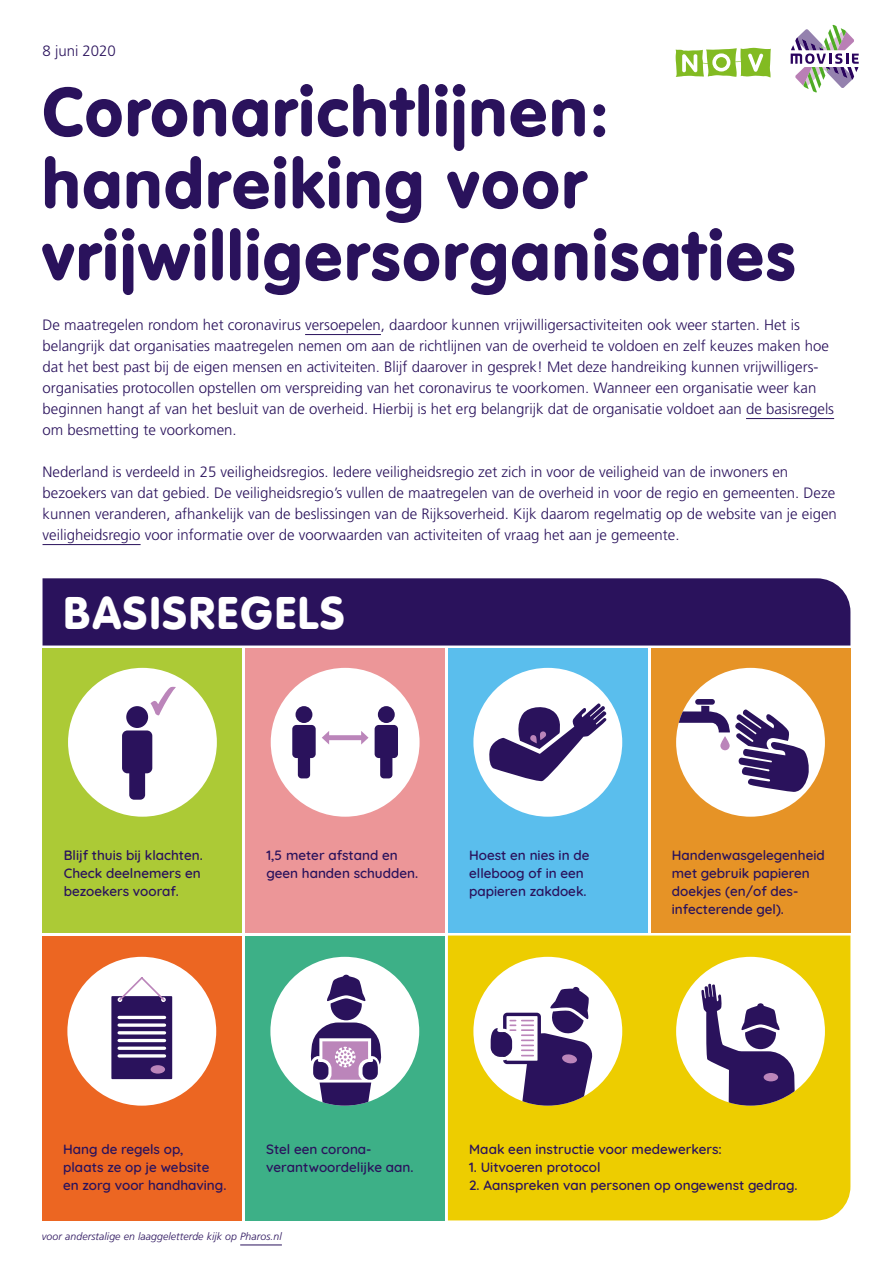
<style>
.page{position:relative;width:893px;height:1263px;background:#fff}
.page>*{position:absolute;margin:0;border:0;box-sizing:border-box;transform-origin:0 0}
.t1{font:900 67.5px/72px "VAG Rounded";letter-spacing:.04em;color:#2a125c}
.t2{font:900 45px "VAG Rounded";letter-spacing:.05em;color:#fff}
.t3{font:300 15px/21px "Frutiger";color:#2a125c}
.t4{font:600 13.5px/18px "Quicksand";color:#2a125c}
.t5{font:italic 300 10.5px "Frutiger";letter-spacing:.01em;color:#2a125c}
</style>
<div class="page">
<div style="left:245px;top:648px;width:200px;height:284px;background:#ec9698"></div>
<div style="left:43px;top:648px;width:199px;height:284px;background:#acca36"></div>
<div style="left:448px;top:648px;width:200px;height:284px;background:#5abeed"></div>
<div style="left:245px;top:935px;width:200px;height:285px;background:#3db087"></div>
<div style="left:42px;top:935px;width:200px;height:285px;background:#ec6622"></div>
<div style="left:651px;top:648px;width:199px;height:284px;background:#e69326"></div>
<div style="left:448px;top:935px;width:402px;height:285px;background:#edcd00"></div>
<svg style="left:791px;top:25px;width:68px;height:67px"></svg>
<div style="left:676px;top:957px;width:149px;height:149px;background:#fff;border-radius:50%"></div>
<svg style="left:701px;top:983px;width:94px;height:123px"></svg>
<div style="left:764px;top:1073px;width:14px;height:8px;background:#bb85ba;border-radius:50%"></div>
<hr style="left:305px;top:334px;width:76px;height:1px;background:#2a125c">
<hr style="left:746px;top:418px;width:88px;height:1px;background:#2a125c">
<hr style="left:43px;top:544px;width:98px;height:1px;background:#2a125c">
<div style="left:43px;top:578px;width:807px;height:67px;background:#2a125c"></div>
<hr style="left:240px;top:1245px;width:42px;height:1px;background:#2a125c">
<div style="left:271px;top:668px;width:149px;height:149px;background:#fff;border-radius:50%"></div>
<div style="left:378px;top:706px;width:17px;height:17px;background:#2a125c;border-radius:50%"></div>
<div style="left:375px;top:725px;width:23px;height:33px;background:#2a125c;border-radius:4px"></div>
<div style="left:380px;top:749px;width:12px;height:29px;background:#2a125c;border-radius:4px"></div>
<div style="left:296px;top:706px;width:16px;height:17px;background:#2a125c;border-radius:50%"></div>
<div style="left:292px;top:725px;width:24px;height:33px;background:#2a125c;border-radius:4px"></div>
<div style="left:298px;top:749px;width:12px;height:29px;background:#2a125c;border-radius:4px"></div>
<div style="left:328px;top:735px;width:35px;height:5px;background:#bb85ba"></div>
<svg style="left:322px;top:731px;width:7px;height:13px"></svg>
<svg style="left:361px;top:731px;width:8px;height:13px"></svg>
<div style="left:68px;top:668px;width:149px;height:149px;background:#fff;border-radius:50%"></div>
<div style="left:126px;top:706px;width:22px;height:22px;background:#2a125c;border-radius:50%"></div>
<div style="left:122px;top:730px;width:30px;height:43px;background:#2a125c;border-radius:5px"></div>
<div style="left:129px;top:762px;width:16px;height:38px;background:#2a125c;border-radius:5px"></div>
<svg style="left:150px;top:686px;width:26px;height:29px"></svg>
<div style="left:473px;top:957px;width:149px;height:149px;background:#fff;border-radius:50%"></div>
<svg style="left:491px;top:986px;width:102px;height:120px"></svg>
<div style="left:473px;top:668px;width:149px;height:149px;background:#fff;border-radius:50%"></div>
<svg style="left:489px;top:703px;width:118px;height:79px"></svg>
<div style="left:676px;top:668px;width:149px;height:149px;background:#fff;border-radius:50%"></div>
<svg style="left:676px;top:706px;width:134px;height:86px"></svg>
<div style="left:695px;top:699px;width:20px;height:6px;background:#2a125c;border-radius:3px"></div>
<svg style="left:720px;top:736px;width:10px;height:14px"></svg>
<div style="left:270px;top:957px;width:149px;height:149px;background:#fff;border-radius:50%"></div>
<svg style="left:311px;top:975px;width:70px;height:131px"></svg>
<div style="left:67px;top:957px;width:149px;height:149px;background:#fff;border-radius:50%"></div>
<div style="left:111px;top:996px;width:61px;height:83px;background:#2a125c"></div>
<hr style="left:119px;top:1016px;width:46px;height:3px;background:#fff">
<svg style="left:119px;top:1023px;width:46px;height:4px"></svg>
<hr style="left:119px;top:1031px;width:46px;height:3px;background:#fff">
<hr style="left:119px;top:1039px;width:46px;height:3px;background:#fff">
<svg style="left:119px;top:1046px;width:46px;height:4px"></svg>
<hr style="left:119px;top:1054px;width:46px;height:3px;background:#fff">
<div style="left:151px;top:1065px;width:14px;height:8px;background:#bb85ba;border-radius:50%"></div>
<svg style="left:117px;top:977px;width:49px;height:25px"></svg>
<svg style="left:676px;top:48px;width:95px;height:30px"></svg>
<p class="t3" style="left:43px;top:40px;width:75px">8 juni 2020</p>
<h1 class="t1" style="left:43px;top:75px;width:754px">Coronarichtlijnen: handreiking voor vrijwilligersorganisaties</h1>
<p class="t3" style="left:43px;top:314px;width:793px">De maatregelen rondom het coronavirus versoepelen, daardoor kunnen vrijwilligersactiviteiten ook weer starten. Het is belangrijk dat organisaties maatregelen nemen om aan de richtlijnen van de overheid te voldoen en zelf keuzes maken hoe dat het best past bij de eigen mensen en activiteiten. Blijf daarover in gesprek! Met deze handreiking kunnen vrijwilligers&shy;organisaties protocollen opstellen om verspreiding van het coronavirus te voorkomen. Wanneer een organisatie weer kan beginnen hangt af van het besluit van de overheid. Hierbij is het erg belangrijk dat de organisatie voldoet aan de basisregels om besmetting te voorkomen.</p>
<p class="t3" style="left:43px;top:461px;width:796px">Nederland is verdeeld in 25 veiligheidsregios. Iedere veiligheidsregio zet zich in voor de veiligheid van de inwoners en bezoekers van dat gebied. De veiligheidsregio’s vullen de maatregelen van de overheid in voor de regio en gemeenten. Deze kunnen veranderen, afhankelijk van de beslissingen van de Rijksoverheid. Kijk daarom regelmatig op de website van je eigen veiligheidsregio voor informatie over de voorwaarden van activiteiten of vraag het aan je gemeente.</p>
<h2 class="t2" style="left:64px;top:586px;width:282px">BASISREGELS</h2>
<p class="t4" style="left:64px;top:845px;width:141px">Blijf thuis bij klachten.<br>Check deelnemers en bezoekers vooraf.</p>
<p class="t4" style="left:266px;top:845px;width:153px">1,5 meter afstand en geen handen schudden.</p>
<p class="t4" style="left:469px;top:845px;width:122px">Hoest en nies in de elleboog of in een papieren zakdoek.</p>
<p class="t4" style="left:672px;top:845px;width:154px">Handenwasgelegenheid met gebruik papieren doekjes (en/of des&shy;infecterende gel).</p>
<p class="t4" style="left:63px;top:1139px;width:165px">Hang de regels op, plaats ze op je website en zorg voor handhaving.</p>
<p class="t4" style="left:266px;top:1139px;width:149px">Stel een corona&shy;verantwoordelijke aan.</p>
<p class="t4" style="left:469px;top:1139px;width:254px">Maak een instructie voor medewerkers:</p>
<p class="t4" style="left:469px;top:1157px;width:133px">1. Uitvoeren protocol</p>
<p class="t4" style="left:469px;top:1175px;width:330px">2. Aanspreken van personen op ongewenst gedrag.</p>
<p class="t5" style="left:42px;top:1231px;width:241px">voor anderstalige en laaggeletterde kijk op Pharos.nl</p>
</div>
